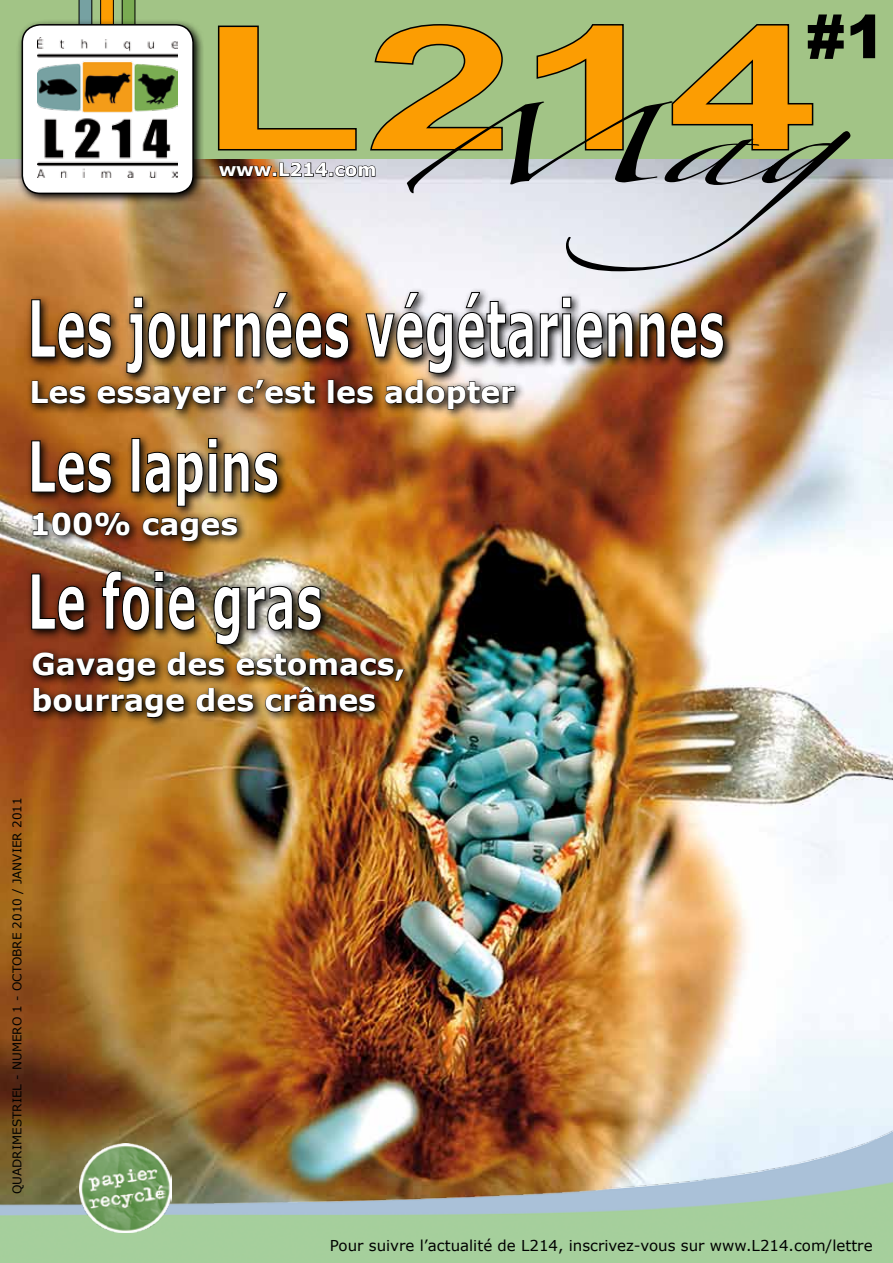
<style>
.page{position:relative;width:893px;height:1263px;background:#fff}
.page>*{position:absolute;margin:0;border:0;box-sizing:border-box;transform-origin:0 0}
.t1{font:900 60px "Arial";color:#000}
.t2{font:700 30px/36px "Verdana";color:#fff}
.t3{font:700 18px "Verdana";color:#fff}
.t4{font:15px "Verdana";color:#000}
.t5{font:12px "Verdana";color:#000}
</style>
<div class="page">
<div style="left:0;top:0;width:893px;height:160px;background:#a2c486"></div>
<img style="left:0;top:160px;width:893px;height:953px">
<svg style="left:536px;top:24px;width:254px;height:77px"></svg>
<svg style="left:16px;top:25px;width:15px;height:180px"></svg>
<div style="left:22px;top:25px;width:171px;height:168px;background:#fff;border-radius:18px"></div>
<svg style="left:516px;top:101px;width:334px;height:170px"></svg>
<svg style="left:26px;top:287px;width:709px;height:97px"></svg>
<svg style="left:516px;top:292px;width:208px;height:82px"></svg>
<svg style="left:26px;top:374px;width:500px;height:45px"></svg>
<img style="left:31px;top:0;width:485px;height:1113px">
<img style="left:0;top:1113px;width:893px;height:150px">
<img style="left:79px;top:1143px;width:93px;height:89px">
<p class="t3" style="left:219px;top:158px;width:159px">www.L214.com</p>
<h1 class="t1" style="left:806px;top:-7px;width:81px">#1</h1>
<p class="t2" style="left:29px;top:374px;width:487px">Les essayer c’est les adopter</p>
<p class="t2" style="left:29px;top:506px;width:210px">100% cages</p>
<p class="t2" style="left:31px;top:647px;width:376px">Gavage des estomacs, bourrage des crânes</p>
<p class="t5" style="left:10px;top:1194px;width:398px;rotate:-90deg">QUADRIMESTRIEL - NUMERO 1 - OCTOBRE 2010 / JANVIER 2011</p>
<p class="t4" style="left:330px;top:1236px;width:544px">Pour suivre l’actualité de L214, inscrivez-vous sur www.L214.com/lettre</p>
</div>
